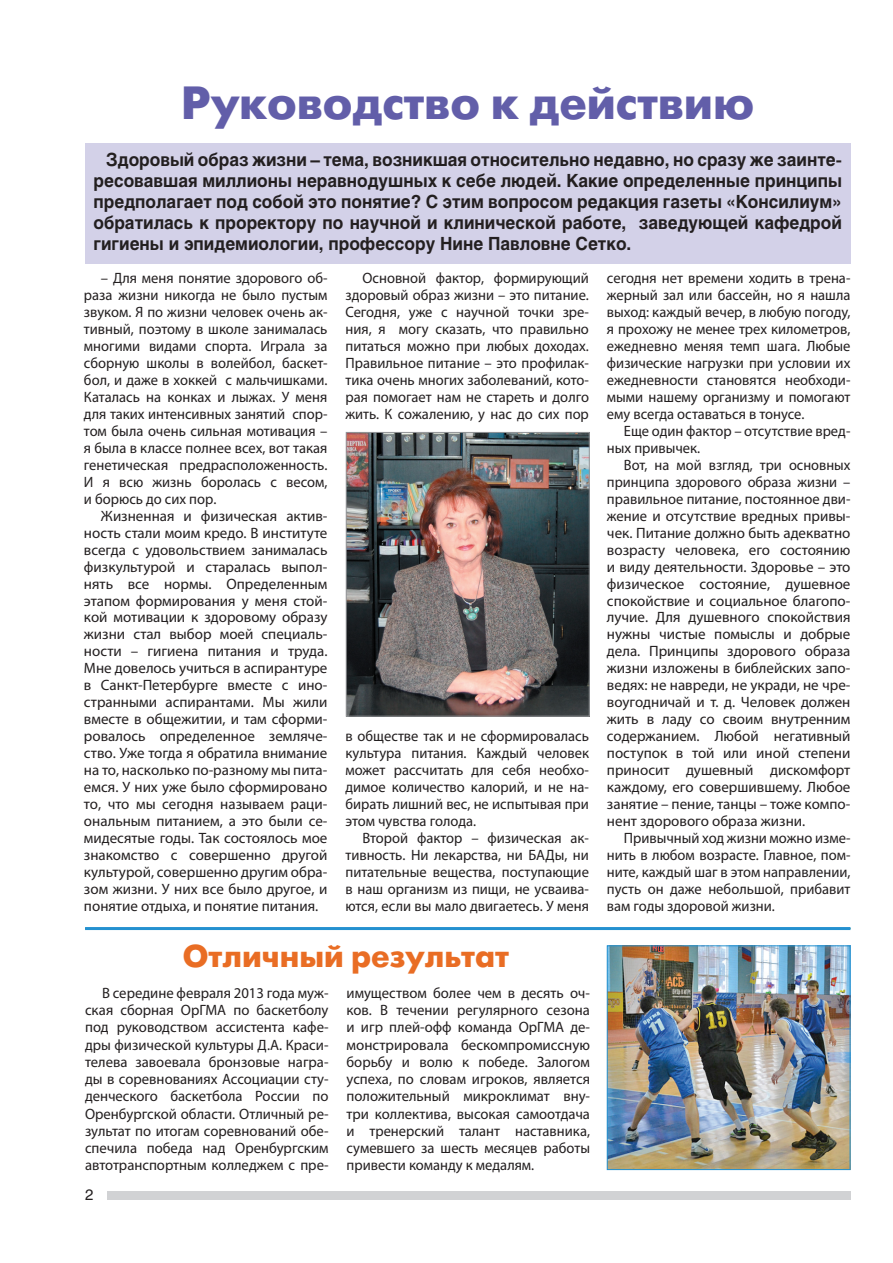
<style>
.page{position:relative;width:893px;height:1263px;background:#fff}
.page>*{position:absolute;margin:0;border:0;box-sizing:border-box;transform-origin:0 0}
.Zaglav{font:700 46.5px "Futuris C";color:#625ea9}
.Zaglav-2{font:700 31.5px "Futuris C";color:#e96d24}
.Vrez{font:700 18px/21px "Helios";color:#231f20;text-align:justify;scale:.95 1}
.Main_Text{font:15px/17px "Myriad Pro";color:#231f20;text-align:justify}
.Main_Text-2{font:15px/17px "Myriad Pro";color:#231f20;text-align:justify;scale:.96 1}
.t1{font:15px "Helios";color:#231f20}
</style>
<div class="page">
<div style="left:107px;top:1191px;width:743px;height:9px;background:#d1d2d4"></div>
<img style="left:348px;top:434px;width:240px;height:280px">
<div style="left:346px;top:432px;width:244px;height:284px;border:1px solid #939598"></div>
<div style="left:85px;top:144px;width:765px;height:120px;background:#d3d1e8"></div>
<hr style="left:85px;top:927px;width:765px;height:2px;background:#2491d0">
<img style="left:609px;top:947px;width:239px;height:221px">
<div style="left:607px;top:945px;width:243px;height:225px;border:1px solid #2491d0"></div>
<p class="Zaglav" style="left:181px;top:77px;width:575px">Руководство к действию</p>
<p class="Vrez" style="left:94px;top:149px;width:789px;text-indent:13px">Здоровый образ жизни – тема, возникшая относительно недавно, но сразу же заинте&shy;ресовавшая миллионы неравнодушных к себе людей. Какие определенные принципы предполагает под собой это понятие? С этим вопросом редакция газеты «Консилиум» обратилась к проректору по научной и клинической работе, заведующей кафедрой гигиены и эпидемиологии, профессору Нине Павловне Сетко.</p>
<p class="Main_Text" style="left:84px;top:270px;width:245px;text-indent:17px">– Для меня понятие здорового об&shy;раза жизни никогда не было пустым звуком. Я по жизни человек очень ак&shy;тивный, поэтому в школе занималась многими видами спорта. Играла за сборную школы в волейбол, баскет&shy;бол, и даже в хоккей с мальчишками.<br>Каталась на конках и лыжах. У меня для таких интенсивных занятий спор&shy;том была очень сильная мотивация – я была в классе полнее всех, вот такая генетическая предрасположенность.<br>И я всю жизнь боролась с весом, и борюсь до сих пор.</p>
<p class="Main_Text" style="left:84px;top:507px;width:245px;text-indent:17px">Жизненная и физическая актив&shy;ность стали моим кредо. В институте всегда с удовольствием занималась физкультурой и старалась выпол&shy;нять все нормы. Определенным этапом формирования у меня стой&shy;кой мотивации к здоровому образу жизни стал выбор моей специаль&shy;ности – гигиена питания и труда.<br>Мне довелось учиться в аспирантуре в Санкт-Петербурге вместе с ино&shy;странными аспирантами. Мы жили вместе в общежитии, и там сформи&shy;ровалось определенное земляче&shy;ство. Уже тогда я обратила внимание на то, насколько по-разному мы пита&shy;емся. У них уже было сформировано то, что мы сегодня называем раци&shy;ональным питанием, а это были се&shy;мидесятые годы. Так состоялось мое знакомство с совершенно другой культурой, совершенно другим обра&shy;зом жизни. У них все было другое, и понятие отдыха, и понятие питания.</p>
<p class="Main_Text" style="left:345px;top:270px;width:245px;text-indent:17px">Основной фактор, формирующий здоровый образ жизни – это питание.<br>Сегодня, уже с научной точки зре&shy;ния, я могу сказать, что правильно питаться можно при любых доходах.<br>Правильное питание – это профилак&shy;тика очень многих заболеваний, кото&shy;рая помогает нам не стареть и долго жить. К сожалению, у нас до сих пор</p>
<p class="Main_Text" style="left:345px;top:727px;width:245px">в обществе так и не сформировалась культура питания. Каждый человек может рассчитать для себя необхо&shy;димое количество калорий, и не на&shy;бирать лишний вес, не испытывая при этом чувства голода.</p>
<p class="Main_Text" style="left:345px;top:829px;width:245px;text-indent:17px">Второй фактор – физическая ак&shy;тивность. Ни лекарства, ни БАДы, ни питательные вещества, поступающие в наш организм из пищи, не усваива&shy;ются, если вы мало двигаетесь. У меня</p>
<p class="Zaglav-2" style="left:183px;top:939px;width:328px">Отличный результат</p>
<p class="Main_Text" style="left:85px;top:984px;width:245px;text-indent:17px">В середине февраля 2013 года муж&shy;ская сборная ОрГМА по баскетболу под руководством ассистента кафе&shy;дры физической культуры Д.А. Краси&shy;телева завоевала бронзовые награ&shy;ды в соревнованиях Ассоциации сту&shy;денческого баскетбола России по Оренбургской области. Отличный ре&shy;зультат по итогам соревнований обе&shy;спечила победа над Оренбургским автотранспортным колледжем с пре-</p>
<p class="Main_Text" style="left:347px;top:984px;width:245px">имуществом более чем в десять оч&shy;ков. В течении регулярного сезона и игр плей-офф команда ОрГМА де&shy;монстрировала бескомпромиссную борьбу и волю к победе. Залогом успеха, по словам игроков, является положительный микроклимат вну&shy;три коллектива, высокая самоотдача и тренерский талант наставника, сумевшего за шесть месяцев работы привести команду к медалям.</p>
<p class="t1" style="left:85px;top:1185px;width:10px">2</p>
<p class="Main_Text" style="left:607px;top:270px;width:245px">сегодня нет времени ходить в трена&shy;жерный зал или бассейн, но я нашла выход: каждый вечер, в любую погоду, я прохожу не менее трех километров, ежедневно меняя темп шага. Любые физические нагрузки при условии их ежедневности становятся необходи&shy;мыми нашему организму и помогают ему всегда оставаться в тонусе.</p>
<p class="Main_Text" style="left:607px;top:422px;width:245px;text-indent:17px">Еще один фактор – отсутствие вред&shy;ных привычек.</p>
<p class="Main_Text-2" style="left:607px;top:456px;width:255px;text-indent:17px">Вот, на мой взгляд, три основных принципа здорового образа жизни – правильное питание, постоянное дви&shy;жение и отсутствие вредных привы&shy;чек. Питание должно быть адекватно возрасту человека, его состоянию и виду деятельности. Здоровье – это физическое состояние, душевное спокойствие и социальное благопо&shy;лучие. Для душевного спокойствия нужны чистые помыслы и добрые дела. Принципы здорового образа жизни изложены в библейских запо&shy;ведях: не навреди, не укради, не чре&shy;воугодничай и т. д. Человек должен жить в ладу со своим внутренним содержанием. Любой негативный поступок в той или иной степени приносит душевный дискомфорт каждому, его совершившему. Любое занятие – пение, танцы – тоже компо&shy;нент здорового образа жизни.</p>
<p class="Main_Text" style="left:607px;top:829px;width:245px;text-indent:17px">Привычный ход жизни можно изме&shy;нить в любом возрасте. Главное, пом&shy;ните, каждый шаг в этом направлении, пусть он даже небольшой, прибавит вам годы здоровой жизни.</p>
</div>
